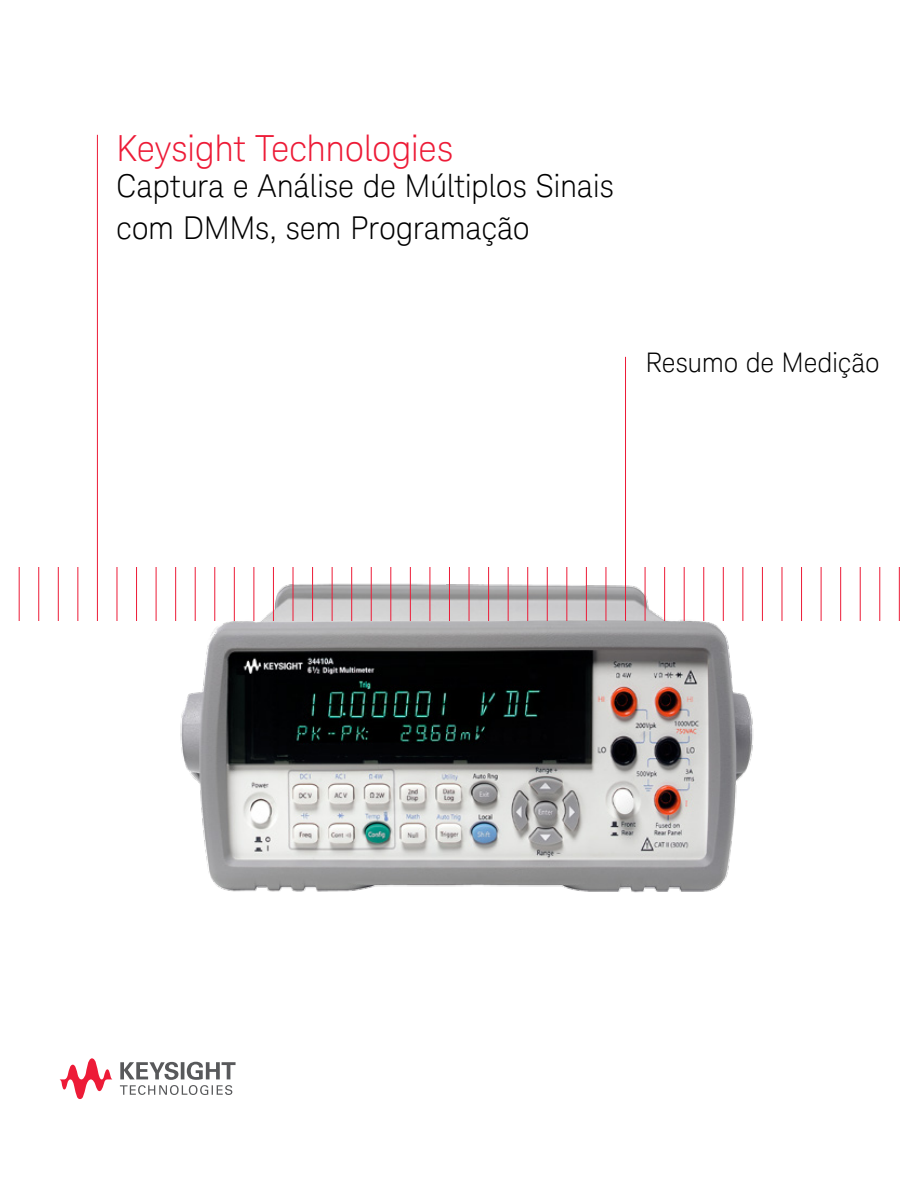
<style>
.page{position:relative;width:918px;height:1188px;background:#fff}
.page>*{position:absolute;margin:0;border:0;box-sizing:border-box;transform-origin:0 0}
.t1{font:300 36px "Keysight Sans";letter-spacing:-.01em;color:#ed1b37}
.t2{font:300 31.5px/42px "Keysight Sans";letter-spacing:-.01em;color:#000}
.t3{font:300 27px "Keysight Sans";letter-spacing:-.01em;color:#000}
</style>
<div class="page">
<svg style="left:120px;top:1062px;width:116px;height:33px"></svg>
<svg style="left:60px;top:1058px;width:53px;height:41px"></svg>
<img style="left:176px;top:567px;width:586px;height:326px">
<hr style="left:19px;top:567px;width:1px;height:54px;background:#ed1b37">
<hr style="left:38px;top:567px;width:1px;height:54px;background:#ed1b37">
<hr style="left:58px;top:567px;width:1px;height:54px;background:#ed1b37">
<hr style="left:77px;top:567px;width:1px;height:54px;background:#ed1b37">
<hr style="left:97px;top:135px;width:1px;height:486px;background:#ed1b37">
<hr style="left:117px;top:567px;width:1px;height:54px;background:#ed1b37">
<hr style="left:136px;top:567px;width:1px;height:54px;background:#ed1b37">
<hr style="left:156px;top:567px;width:1px;height:54px;background:#ed1b37">
<hr style="left:175px;top:567px;width:1px;height:54px;background:#ed1b37">
<hr style="left:195px;top:567px;width:1px;height:54px;background:#ed1b37">
<hr style="left:214px;top:567px;width:1px;height:54px;background:#ed1b37">
<hr style="left:234px;top:567px;width:1px;height:54px;background:#ed1b37">
<hr style="left:254px;top:567px;width:1px;height:54px;background:#ed1b37">
<hr style="left:273px;top:567px;width:1px;height:54px;background:#ed1b37">
<hr style="left:293px;top:567px;width:1px;height:54px;background:#ed1b37">
<hr style="left:312px;top:567px;width:1px;height:54px;background:#ed1b37">
<hr style="left:332px;top:567px;width:1px;height:54px;background:#ed1b37">
<hr style="left:351px;top:567px;width:1px;height:54px;background:#ed1b37">
<hr style="left:371px;top:567px;width:1px;height:54px;background:#ed1b37">
<hr style="left:390px;top:567px;width:1px;height:54px;background:#ed1b37">
<hr style="left:410px;top:567px;width:1px;height:54px;background:#ed1b37">
<hr style="left:430px;top:567px;width:1px;height:54px;background:#ed1b37">
<hr style="left:449px;top:567px;width:1px;height:54px;background:#ed1b37">
<hr style="left:469px;top:567px;width:1px;height:54px;background:#ed1b37">
<hr style="left:488px;top:567px;width:1px;height:54px;background:#ed1b37">
<hr style="left:508px;top:567px;width:1px;height:54px;background:#ed1b37">
<hr style="left:527px;top:567px;width:1px;height:54px;background:#ed1b37">
<hr style="left:547px;top:567px;width:1px;height:54px;background:#ed1b37">
<hr style="left:566px;top:567px;width:1px;height:54px;background:#ed1b37">
<hr style="left:586px;top:567px;width:1px;height:54px;background:#ed1b37">
<hr style="left:606px;top:567px;width:1px;height:54px;background:#ed1b37">
<hr style="left:625px;top:357px;width:1px;height:264px;background:#ed1b37">
<hr style="left:645px;top:567px;width:1px;height:54px;background:#ed1b37">
<hr style="left:664px;top:567px;width:1px;height:54px;background:#ed1b37">
<hr style="left:684px;top:567px;width:1px;height:54px;background:#ed1b37">
<hr style="left:703px;top:567px;width:1px;height:54px;background:#ed1b37">
<hr style="left:723px;top:567px;width:1px;height:54px;background:#ed1b37">
<hr style="left:742px;top:567px;width:1px;height:54px;background:#ed1b37">
<hr style="left:762px;top:567px;width:1px;height:54px;background:#ed1b37">
<hr style="left:782px;top:567px;width:1px;height:54px;background:#ed1b37">
<hr style="left:801px;top:567px;width:1px;height:54px;background:#ed1b37">
<hr style="left:821px;top:567px;width:1px;height:54px;background:#ed1b37">
<hr style="left:840px;top:567px;width:1px;height:54px;background:#ed1b37">
<hr style="left:860px;top:567px;width:1px;height:54px;background:#ed1b37">
<hr style="left:879px;top:567px;width:1px;height:54px;background:#ed1b37">
<hr style="left:899px;top:567px;width:1px;height:54px;background:#ed1b37">
<p class="t1" style="left:116px;top:127px;width:339px">Keysight Technologies</p>
<p class="t2" style="left:116px;top:165px;width:499px">Captura e Análise de Múltiplos Sinais com DMMs, sem Programação</p>
<p class="t3" style="left:645px;top:346px;width:236px">Resumo de Medição</p>
</div>
